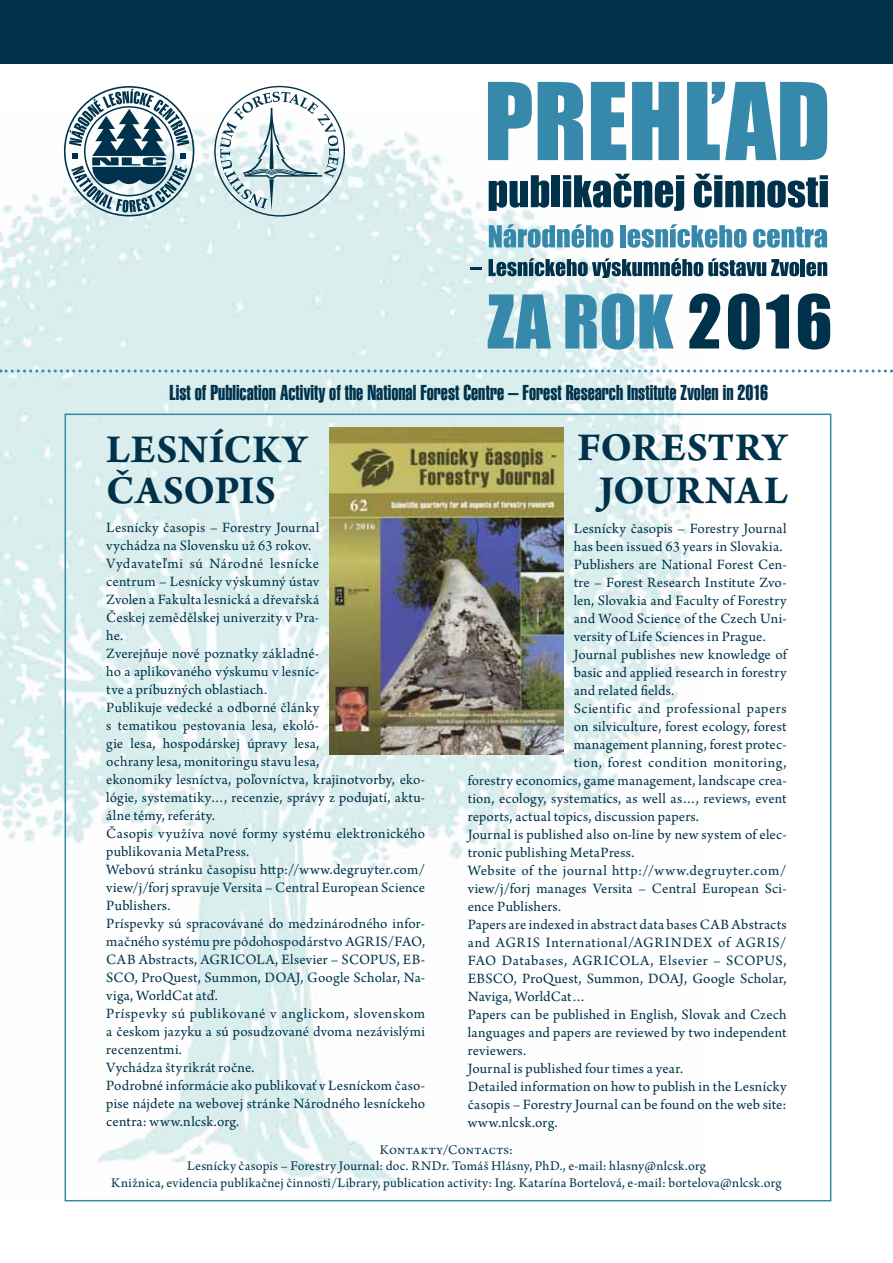
<style>
.page{position:relative;width:893px;height:1263px;background:#fff}
.page>*{position:absolute;margin:0;border:0;box-sizing:border-box;transform-origin:0 0}
.t1{font:700 42px "Arno Pro";letter-spacing:.01em;color:#00334b}
.t2{font:21px "Swiss 911 AT Extra Compressed";color:#00334b}
.t3{font:15px/18px "Arno Pro";letter-spacing:.015em;color:#00334b}
.t4{font:15px "Arno Pro";letter-spacing:.04em;color:#00334b}
.t5{font:15px "Arno Pro";letter-spacing:.045em;color:#00334b}
.t6{font:15px "Arno Pro";letter-spacing:.035em;color:#00334b}
.t7{font:13.95px/16.8px "Arno Pro";letter-spacing:.02em;color:#00334b;text-align:center}
</style>
<div class="page">
<img style="left:0;top:111px;width:705px;height:1090px">
<div style="left:0;top:0;width:893px;height:64px;background:#00334b"></div>
<svg style="left:0;top:369px;width:893px;height:3px;background:#aacfda"></svg>
<svg style="left:488px;top:82px;width:44px;height:78px"></svg>
<svg style="left:538px;top:82px;width:45px;height:78px;background:#4e97b5"></svg>
<svg style="left:591px;top:82px;width:35px;height:78px"></svg>
<svg style="left:632px;top:82px;width:47px;height:78px;background:#4b95b3"></svg>
<svg style="left:687px;top:82px;width:140px;height:78px"></svg>
<svg style="left:489px;top:175px;width:60px;height:36px"></svg>
<div style="left:552px;top:175px;width:8px;height:32px;background:#00334b"></div>
<svg style="left:563px;top:174px;width:121px;height:37px"></svg>
<svg style="left:694px;top:174px;width:134px;height:34px"></svg>
<svg style="left:488px;top:294px;width:63px;height:54px;background:#67a7bf"></svg>
<svg style="left:565px;top:293px;width:109px;height:57px;background:#6aa8c0"></svg>
<svg style="left:689px;top:293px;width:31px;height:55px"></svg>
<svg style="left:728px;top:293px;width:32px;height:56px"></svg>
<svg style="left:766px;top:294px;width:23px;height:54px"></svg>
<svg style="left:798px;top:293px;width:32px;height:56px"></svg>
<svg style="left:489px;top:224px;width:124px;height:24px"></svg>
<div style="left:620px;top:225px;width:6px;height:22px;background:#3689ab"></div>
<svg style="left:628px;top:224px;width:119px;height:24px"></svg>
<svg style="left:753px;top:227px;width:74px;height:21px"></svg>
<svg style="left:489px;top:258px;width:310px;height:20px"></svg>
<hr style="left:801px;top:259px;width:4px;height:17px;background:#00334b">
<svg style="left:806px;top:262px;width:21px;height:14px"></svg>
<svg style="left:470px;top:267px;width:12px;height:2px"></svg>
<svg style="left:64px;top:86px;width:130px;height:130px"></svg>
<svg style="left:214px;top:86px;width:131px;height:131px"></svg>
<img style="left:330px;top:427px;width:233px;height:328px">
<h2 class="t2" style="left:169px;top:381px;width:600px">List of Publication Activity of the National Forest Centre – Forest Research Institute Zvolen in 2016</h2>
<h1 class="t1" style="left:106px;top:425px;width:202px">LESNÍCKY</h1>
<h1 class="t1" style="left:577px;top:423px;width:211px">FORESTRY</h1>
<h1 class="t1" style="left:106px;top:466px;width:171px">ČASOPIS</h1>
<h1 class="t1" style="left:599px;top:466px;width:191px">JOURNAL</h1>
<p class="t3" style="left:106px;top:519px;width:320px">Lesnícky časopis – Forestry Journal<br>vychádza na Slovensku už 63 rokov.<br>Vydavateľmi sú Národné lesnícke<br>centrum – Lesnícky výskumný ústav<br>Zvolen a Fakulta lesnická a dřevařská<br>Českej zemědělskej univerzity v Pra-<br>he.<br>Zverejňuje nové poznatky základné-<br>ho a aplikovaného výskumu v lesníc-<br>tve a príbuzných oblastiach.<br>Publikuje vedecké a odborné články<br>s tematikou pestovania lesa, ekoló-<br>gie lesa, hospodárskej úpravy lesa,<br>ochrany lesa, monitoringu stavu lesa,<br>ekonomiky lesníctva, poľovníctva, krajinotvorby, eko&shy;lógie, systematiky…, recenzie, správy z podujatí, aktu&shy;álne témy, referáty.<br>Časopis využíva nové formy systému elektronického publikovania MetaPress.<br>Webovú stránku časopisu http://www.degruyter.com/ view/j/forj spravuje Versita – Central European Science Publishers.<br>Príspevky sú spracovávané do medzinárodného infor&shy;mačného systému pre pôdohospodárstvo AGRIS/FAO, CAB Abstracts, AGRICOLA, Elsevier – SCOPUS, EB-SCO, ProQuest, Summon, DOAJ, Google Scholar, Na&shy;viga, WorldCat atď.<br>Príspevky sú publikované v anglickom, slovenskom a českom jazyku a sú posudzované dvoma nezávislými recenzentmi.<br>Vychádza štyrikrát ročne.<br>Podrobné informácie ako publikovať v Lesníckom časo&shy;pise nájdete na webovej stránke Národného lesníckeho centra: www.nlcsk.org.</p>
<p class="t3" style="left:574px;top:520px;width:214px">Lesnícky časopis – Forestry Journal</p>
<p class="t3" style="left:574px;top:538px;width:210px">has been issued 63 years in Slovakia.</p>
<p class="t3" style="left:574px;top:556px;width:214px">Publishers are National Forest Cen-</p>
<p class="t3" style="left:574px;top:574px;width:214px">tre – Forest Research Institute Zvo-</p>
<p class="t3" style="left:574px;top:592px;width:215px">len, Slovakia and Faculty of Forestry</p>
<p class="t3" style="left:574px;top:610px;width:214px">and Wood Science of the Czech Uni-</p>
<p class="t3" style="left:574px;top:628px;width:194px">versity of Life Sciences in Prague.</p>
<p class="t3" style="left:574px;top:646px;width:214px">Journal publishes new knowledge of</p>
<p class="t3" style="left:574px;top:664px;width:215px">basic and applied research in forestry</p>
<p class="t3" style="left:574px;top:682px;width:102px">and related fields.</p>
<p class="t6" style="left:574px;top:700px;width:214px">Scientific and professional papers</p>
<p class="t3" style="left:574px;top:718px;width:214px">on silviculture, forest ecology, forest</p>
<p class="t3" style="left:574px;top:736px;width:214px">management planning, forest protec-</p>
<p class="t3" style="left:574px;top:754px;width:214px">tion, forest condition monitoring,</p>
<p class="t3" style="left:468px;top:772px;width:320px">forestry economics, game management, landscape crea-</p>
<p class="t3" style="left:468px;top:790px;width:320px">tion, ecology, systematics, as well as…, reviews, event</p>
<p class="t3" style="left:468px;top:808px;width:233px">reports, actual topics, discussion papers.</p>
<p class="t3" style="left:468px;top:826px;width:320px">Journal is published also on-line by new system of elec-</p>
<p class="t3" style="left:468px;top:844px;width:168px">tronic publishing MetaPress.</p>
<p class="t4" style="left:468px;top:862px;width:320px">Website of the journal http://www.degruyter.com/</p>
<p class="t3" style="left:468px;top:880px;width:320px">view/j/forj manages Versita – Central European Sci-</p>
<p class="t3" style="left:468px;top:898px;width:95px">ence Publishers.</p>
<p class="t3" style="left:468px;top:916px;width:320px">Papers are indexed in abstract data bases CAB Abstracts</p>
<p class="t5" style="left:468px;top:934px;width:320px">and AGRIS International/AGRINDEX of AGRIS/</p>
<p class="t3" style="left:468px;top:952px;width:320px">FAO Databases, AGRICOLA, Elsevier – SCOPUS,</p>
<p class="t3" style="left:468px;top:970px;width:320px">EBSCO, ProQuest, Summon, DOAJ, Google Scholar,</p>
<p class="t3" style="left:468px;top:988px;width:120px">Naviga, WorldCat…</p>
<p class="t3" style="left:468px;top:1006px;width:320px">Papers can be published in English, Slovak and Czech</p>
<p class="t3" style="left:468px;top:1024px;width:320px">languages and papers are reviewed by two independent</p>
<p class="t3" style="left:468px;top:1042px;width:60px">reviewers.</p>
<p class="t3" style="left:468px;top:1060px;width:217px">Journal is published four times a year.</p>
<p class="t3" style="left:468px;top:1078px;width:321px">Detailed information on how to publish in the Lesnícky</p>
<p class="t3" style="left:468px;top:1096px;width:320px">časopis – Forestry Journal can be found on the web site:</p>
<p class="t3" style="left:468px;top:1114px;width:91px">www.nlcsk.org.</p>
<p class="t7" style="left:111px;top:1142px;width:672px">Kontakty/Contacts:<br>Lesnícky časopis – Forestry Journal: doc. RNDr. Tomáš Hlásny, PhD., e-mail: hlasny@nlcsk.org<br>Knižnica, evidencia publikačnej činnosti/Library, publication activity: Ing. Katarína Bortelová, e-mail: bortelova@nlcsk.org</p>
</div>
